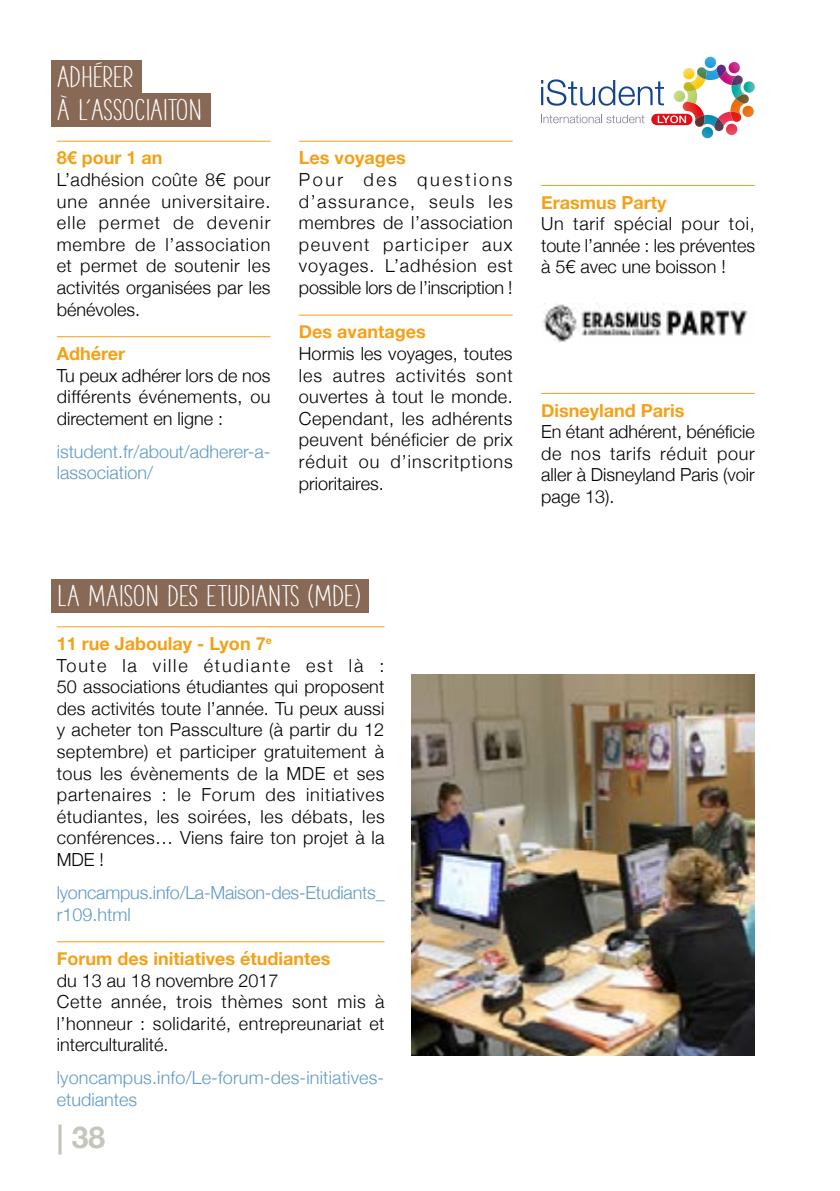
<style>
.page{position:relative;width:840px;height:1191px;background:#fff}
.page>*{position:absolute;margin:0;border:0;box-sizing:border-box;transform-origin:0 0}
.t1{font:700 30px "Helvetica Neue";color:#c3c7bb}
.t2{font:700 28px/33.4px "The Hand";color:#fff;scale:1.43 1}
.t3{font:300 18px/21.6px "Helvetica Neue";letter-spacing:.02em;color:#000;text-align:justify}
.t4{font:300 18px/21.6px "Helvetica Neue";color:#6099c5}
.t5{font:700 18px "Helvetica Neue";color:#f4a119}
.s1{font-weight:700;color:#f4a119}
</style>
<div class="page">
<div style="left:51px;top:579px;width:318px;height:33px;background:#876956"></div>
<hr style="left:57px;top:626px;width:327px;height:1px;background:#f4a119">
<hr style="left:57px;top:941px;width:327px;height:1px;background:#f4a119">
<img style="left:411px;top:675px;width:343px;height:380px">
<div style="left:51px;top:60px;width:90px;height:34px;background:#876956"></div>
<div style="left:51px;top:93px;width:159px;height:34px;background:#876956"></div>
<hr style="left:57px;top:141px;width:213px;height:1px;background:#f4a119">
<hr style="left:57px;top:336px;width:213px;height:1px;background:#f4a119">
<hr style="left:299px;top:141px;width:213px;height:1px;background:#f4a119">
<hr style="left:299px;top:315px;width:213px;height:1px;background:#f4a119">
<hr style="left:540px;top:185px;width:214px;height:1px;background:#f4a119">
<hr style="left:540px;top:393px;width:214px;height:1px;background:#f4a119">
<svg style="left:541px;top:57px;width:213px;height:81px"></svg>
<img style="left:543px;top:303px;width:205px;height:39px">
<h2 class="t2" style="left:57px;top:59px;width:103px">ADHÉRER<br>À L’ASSOCIAITON</h2>
<p class="t5" style="left:57px;top:144px;width:107px">8€ pour 1 an</p>
<p class="t3" style="left:57px;top:167px;width:215px">L’adhésion coûte 8€ pour une année universitaire. elle permet de devenir membre de l’association et permet de soutenir les activités organisées par les bénévoles.</p>
<p class="t5" style="left:57px;top:339px;width:70px">Adhérer</p>
<p class="t3" style="left:57px;top:363px;width:215px">Tu peux adhérer lors de nos différents événements, ou directement en ligne :</p>
<p class="t4" style="left:57px;top:439px;width:215px">istudent.fr/about/adherer-a&shy;lassociation/</p>
<p class="t5" style="left:299px;top:144px;width:108px">Les voyages</p>
<p class="t3" style="left:299px;top:167px;width:215px">Pour des questions d’assurance, seuls les membres de l’association peuvent participer aux voyages. L’adhésion est possible lors de l’inscription !</p>
<p class="t5" style="left:299px;top:318px;width:128px">Des avantages</p>
<p class="t3" style="left:299px;top:341px;width:215px">Hormis les voyages, toutes les autres activités sont ouvertes à tout le monde.<br>Cependant, les adhérents peuvent bénéficier de prix réduit ou d’inscritptions prioritaires.</p>
<p class="t5" style="left:540px;top:188px;width:127px">Erasmus Party</p>
<p class="t3" style="left:540px;top:212px;width:215px">Un tarif spécial pour toi, toute l’année : les préventes à 5€ avec une boisson !</p>
<p class="t5" style="left:540px;top:396px;width:145px">Disneyland Paris</p>
<p class="t3" style="left:540px;top:420px;width:215px">En étant adhérent, bénéficie de nos tarifs réduit pour aller à Disneyland Paris (voir page 13).</p>
<h2 class="t2" style="left:57px;top:578px;width:214px">LA MAISON DES ETUDIANTS (MDE)</h2>
<p class="t3" style="left:57px;top:631px;width:329px;text-align:left"><span class="s1">11 rue Jaboulay - Lyon 7</span><sup>e<br></sup>Toute la ville étudiante est là :<br>50 associations étudiantes qui proposent des activités toute l’année. Tu peux aussi y acheter ton Passculture (à partir du 12 septembre) et participer gratuitement à tous les évènements de la MDE et ses partenaires : le Forum des initiatives étudiantes, les soirées, les débats, les conférences… Viens faire ton projet à la MDE !</p>
<p class="t4" style="left:57px;top:880px;width:329px">lyoncampus.info/La-Maison-des-Etudiants_ r109.html</p>
<p class="t5" style="left:57px;top:944px;width:275px">Forum des initiatives étudiantes</p>
<p class="t3" style="left:57px;top:968px;width:329px;text-align:left">du 13 au 18 novembre 2017<br>Cette année, trois thèmes sont mis à l’honneur : solidarité, entrepreunariat et interculturalité.</p>
<p class="t4" style="left:57px;top:1065px;width:329px">lyoncampus.info/Le-forum-des-initiatives&shy;etudiantes</p>
<h1 class="t1" style="left:57px;top:1113px;width:50px">| 38</h1>
</div>
